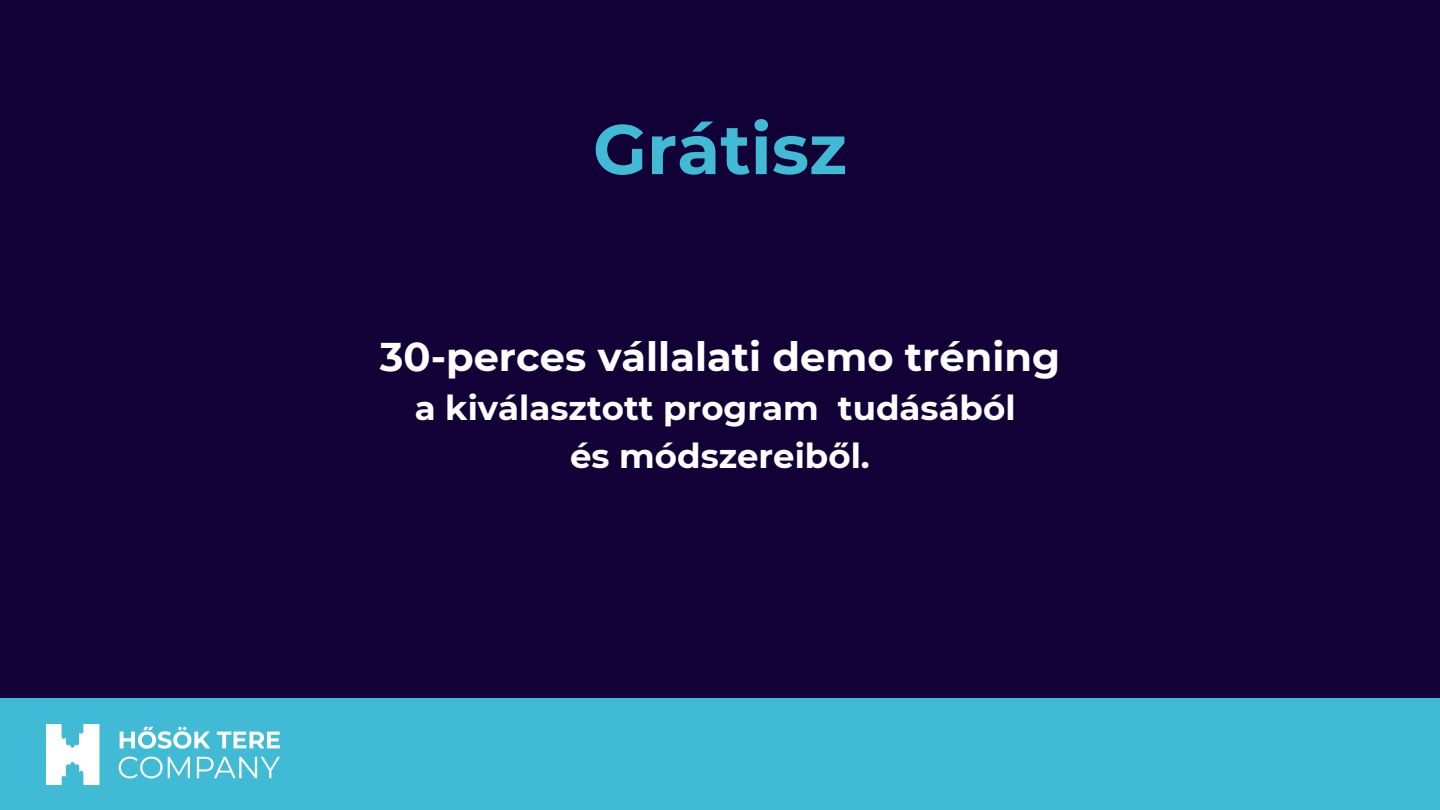
<style>
.page{position:relative;width:1440px;height:810px;background:#120136}
.page>*{position:absolute;margin:0;border:0;box-sizing:border-box;transform-origin:0 0}
.t1{font:700 70px "Montserrat";color:#40bad5}
.t2{font:700 40px "Montserrat";color:#fff}
.t3{font:700 34px "Montserrat";color:#fff}
</style>
<div class="page">
<div style="left:0;top:699px;width:1440px;height:111px;background:#40bad5"></div>
<img style="left:47px;top:724px;width:232px;height:60px">
<h1 class="t1" style="left:593px;top:106px;width:256px">Grátisz</h1>
<p class="t2" style="left:380px;top:332px;width:682px">30-perces vállalati demo tréning</p>
<p class="t3" style="left:415px;top:388px;width:602px">a kiválasztott program tudásából</p>
<p class="t3" style="left:570px;top:435px;width:301px">és módszereiből.</p>
</div>
